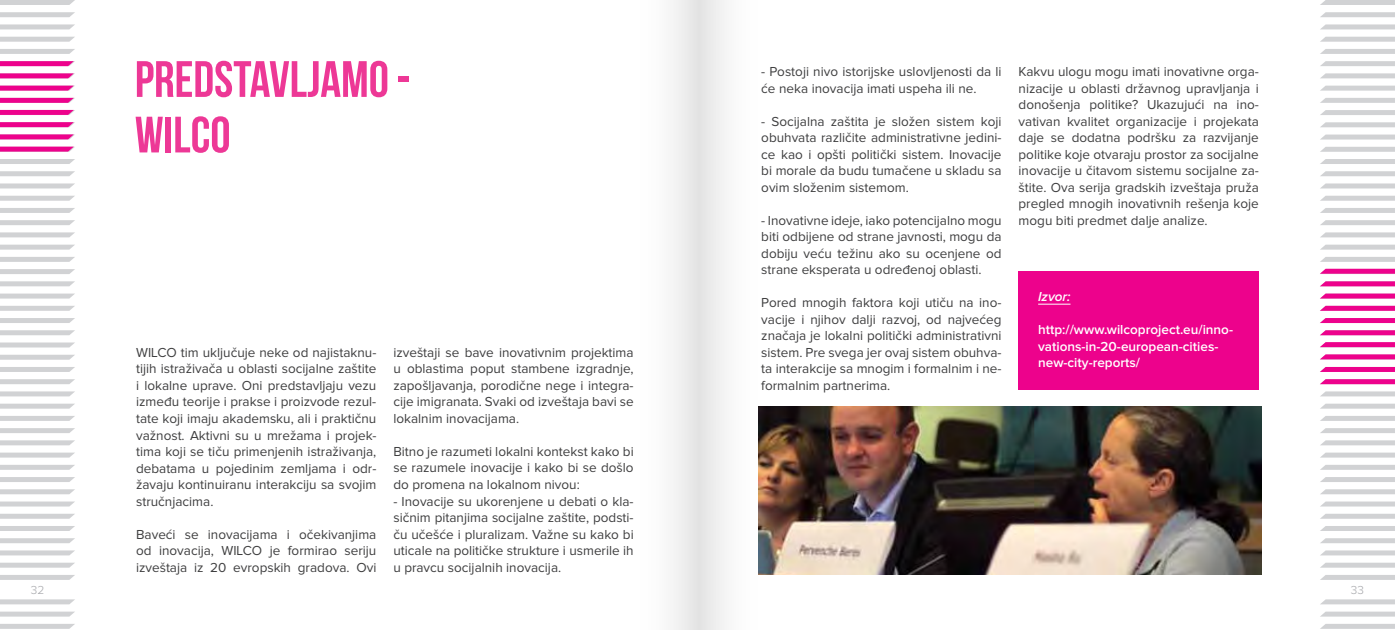
<style>
.page{position:relative;width:1395px;height:630px;background:#fff}
.page>*{position:absolute;margin:0;border:0;box-sizing:border-box;transform-origin:0 0}
.t1{font:51px/55.5px "Bebas Neue";color:#ed3896}
.t2{font:13.5px/16.5px "Proxima Nova";color:#3e3e3f;text-align:justify}
.t3{font:600 13.5px/16.5px "Proxima Nova";color:#fff}
.t4{font:italic 600 13.5px "Proxima Nova";color:#fff}
.t5{font:300 12px "Proxima Nova";color:#a4a5a9}
</style>
<div class="page">
<img style="left:673px;top:0;width:89px;height:629px">
<svg style="left:0;top:0;width:75px;height:5px"></svg>
<svg style="left:0;top:12px;width:75px;height:5px"></svg>
<svg style="left:0;top:24px;width:75px;height:5px"></svg>
<svg style="left:0;top:37px;width:75px;height:5px"></svg>
<svg style="left:0;top:49px;width:75px;height:5px"></svg>
<svg style="left:0;top:159px;width:75px;height:5px"></svg>
<svg style="left:0;top:171px;width:75px;height:5px"></svg>
<svg style="left:0;top:183px;width:75px;height:5px"></svg>
<svg style="left:0;top:196px;width:75px;height:4px"></svg>
<svg style="left:0;top:208px;width:75px;height:5px"></svg>
<svg style="left:0;top:220px;width:75px;height:5px"></svg>
<svg style="left:0;top:232px;width:75px;height:5px"></svg>
<svg style="left:0;top:244px;width:75px;height:5px"></svg>
<svg style="left:0;top:257px;width:75px;height:5px"></svg>
<svg style="left:0;top:269px;width:75px;height:5px"></svg>
<svg style="left:0;top:281px;width:75px;height:5px"></svg>
<svg style="left:0;top:293px;width:75px;height:5px"></svg>
<svg style="left:0;top:306px;width:75px;height:4px"></svg>
<svg style="left:0;top:318px;width:75px;height:5px"></svg>
<svg style="left:0;top:330px;width:75px;height:5px"></svg>
<svg style="left:0;top:342px;width:75px;height:5px"></svg>
<svg style="left:0;top:354px;width:75px;height:5px"></svg>
<svg style="left:0;top:367px;width:75px;height:5px"></svg>
<svg style="left:0;top:379px;width:75px;height:5px"></svg>
<svg style="left:0;top:391px;width:75px;height:5px"></svg>
<svg style="left:0;top:403px;width:75px;height:5px"></svg>
<svg style="left:0;top:416px;width:75px;height:4px"></svg>
<svg style="left:0;top:428px;width:75px;height:5px"></svg>
<svg style="left:0;top:440px;width:75px;height:5px"></svg>
<svg style="left:0;top:452px;width:75px;height:5px"></svg>
<svg style="left:0;top:465px;width:75px;height:4px"></svg>
<svg style="left:0;top:477px;width:75px;height:5px"></svg>
<svg style="left:0;top:489px;width:75px;height:5px"></svg>
<svg style="left:0;top:501px;width:75px;height:5px"></svg>
<svg style="left:0;top:513px;width:75px;height:5px"></svg>
<svg style="left:0;top:526px;width:75px;height:4px"></svg>
<svg style="left:0;top:538px;width:75px;height:5px"></svg>
<svg style="left:0;top:550px;width:75px;height:5px"></svg>
<svg style="left:0;top:562px;width:75px;height:5px"></svg>
<svg style="left:0;top:575px;width:75px;height:4px"></svg>
<svg style="left:0;top:599px;width:75px;height:5px"></svg>
<svg style="left:0;top:611px;width:75px;height:5px"></svg>
<svg style="left:0;top:624px;width:75px;height:4px"></svg>
<svg style="left:1320px;top:0;width:75px;height:5px"></svg>
<svg style="left:1320px;top:12px;width:75px;height:5px"></svg>
<svg style="left:1321px;top:24px;width:74px;height:5px"></svg>
<svg style="left:1320px;top:37px;width:75px;height:5px"></svg>
<svg style="left:1320px;top:49px;width:75px;height:5px"></svg>
<svg style="left:1320px;top:61px;width:75px;height:5px"></svg>
<svg style="left:1321px;top:73px;width:74px;height:5px"></svg>
<svg style="left:1320px;top:86px;width:75px;height:5px"></svg>
<svg style="left:1320px;top:98px;width:75px;height:5px"></svg>
<svg style="left:1320px;top:110px;width:75px;height:5px"></svg>
<svg style="left:1320px;top:122px;width:75px;height:5px"></svg>
<svg style="left:1321px;top:134px;width:74px;height:5px"></svg>
<svg style="left:1320px;top:147px;width:75px;height:5px"></svg>
<svg style="left:1320px;top:159px;width:75px;height:5px"></svg>
<svg style="left:1320px;top:171px;width:75px;height:5px"></svg>
<svg style="left:1321px;top:183px;width:74px;height:5px"></svg>
<svg style="left:1321px;top:196px;width:74px;height:4px"></svg>
<svg style="left:1320px;top:208px;width:75px;height:5px"></svg>
<svg style="left:1320px;top:220px;width:75px;height:5px"></svg>
<svg style="left:1321px;top:232px;width:74px;height:5px"></svg>
<svg style="left:1321px;top:244px;width:74px;height:5px"></svg>
<svg style="left:1320px;top:257px;width:75px;height:5px"></svg>
<svg style="left:1321px;top:391px;width:74px;height:5px"></svg>
<svg style="left:1321px;top:403px;width:74px;height:5px"></svg>
<svg style="left:1321px;top:416px;width:74px;height:4px"></svg>
<svg style="left:1320px;top:428px;width:75px;height:5px"></svg>
<svg style="left:1320px;top:440px;width:75px;height:5px"></svg>
<svg style="left:1321px;top:452px;width:74px;height:5px"></svg>
<svg style="left:1321px;top:465px;width:74px;height:4px"></svg>
<svg style="left:1320px;top:477px;width:75px;height:5px"></svg>
<svg style="left:1320px;top:489px;width:75px;height:5px"></svg>
<svg style="left:1321px;top:501px;width:74px;height:5px"></svg>
<svg style="left:1321px;top:513px;width:74px;height:5px"></svg>
<svg style="left:1321px;top:526px;width:74px;height:4px"></svg>
<svg style="left:1320px;top:538px;width:75px;height:5px"></svg>
<svg style="left:1321px;top:550px;width:74px;height:5px"></svg>
<svg style="left:1321px;top:562px;width:74px;height:5px"></svg>
<svg style="left:1321px;top:575px;width:74px;height:4px"></svg>
<svg style="left:1321px;top:599px;width:74px;height:5px"></svg>
<svg style="left:1321px;top:611px;width:74px;height:5px"></svg>
<svg style="left:1321px;top:624px;width:74px;height:4px"></svg>
<svg style="left:0;top:61px;width:75px;height:5px"></svg>
<svg style="left:0;top:73px;width:75px;height:5px"></svg>
<svg style="left:0;top:86px;width:74px;height:5px"></svg>
<svg style="left:0;top:98px;width:75px;height:5px"></svg>
<svg style="left:0;top:110px;width:75px;height:5px"></svg>
<svg style="left:0;top:122px;width:75px;height:5px"></svg>
<svg style="left:0;top:134px;width:75px;height:5px"></svg>
<svg style="left:0;top:146px;width:75px;height:6px"></svg>
<div style="left:1018px;top:271px;width:241px;height:118px;background:#ed028c"></div>
<hr style="left:1038px;top:303px;width:32px;height:1px;background:#fff">
<svg style="left:1321px;top:305px;width:74px;height:5px"></svg>
<svg style="left:1320px;top:318px;width:75px;height:5px"></svg>
<svg style="left:1320px;top:330px;width:75px;height:5px"></svg>
<svg style="left:1320px;top:342px;width:75px;height:5px"></svg>
<svg style="left:1320px;top:354px;width:75px;height:5px"></svg>
<svg style="left:1320px;top:367px;width:75px;height:5px"></svg>
<svg style="left:1320px;top:379px;width:75px;height:5px"></svg>
<svg style="left:1320px;top:268px;width:75px;height:6px"></svg>
<svg style="left:1320px;top:281px;width:75px;height:5px"></svg>
<svg style="left:1320px;top:293px;width:75px;height:5px"></svg>
<img style="left:758px;top:406px;width:504px;height:168px">
<h1 class="t1" style="left:135px;top:51px;width:277px">PREDSTAVLJAMO -<br>WILCO</h1>
<p class="t2" style="left:136px;top:344px;width:242px">WILCO tim uključuje neke od najistaknu&shy;tijih istraživača u oblasti socijalne zaštite i lokalne uprave. Oni predstavljaju vezu između teorije i prakse i proizvode rezul&shy;tate koji imaju akademsku, ali i praktičnu važnost. Aktivni su u mrežama i projek&shy;tima koji se tiču primenjenih istraživanja, debatama u pojedinim zemljama i odr&shy;žavaju kontinuiranu interakciju sa svojim stručnjacima.</p>
<p class="t2" style="left:136px;top:526px;width:242px">Baveći se inovacijama i očekivanjima od inovacija, WILCO je formirao seriju izveštaja iz 20 evropskih gradova. Ovi</p>
<p class="t2" style="left:393px;top:344px;width:242px">izveštaji se bave inovativnim projektima u oblastima poput stambene izgradnje, zapošljavanja, porodične nege i integra&shy;cije imigranata. Svaki od izveštaja bavi se lokalnim inovacijama.</p>
<p class="t2" style="left:393px;top:443px;width:242px">Bitno je razumeti lokalni kontekst kako bi se razumele inovacije i kako bi se došlo do promena na lokalnom nivou:</p>
<p class="t2" style="left:393px;top:493px;width:242px">- Inovacije su ukorenjene u debati o kla&shy;sičnim pitanjima socijalne zaštite, podsti&shy;ču učešće i pluralizam. Važne su kako bi uticale na političke strukture i usmerile ih u pravcu socijalnih inovacija.</p>
<p class="t2" style="left:761px;top:64px;width:242px">- Postoji nivo istorijske uslovljenosti da li će neka inovacija imati uspeha ili ne.</p>
<p class="t2" style="left:761px;top:113px;width:242px">- Socijalna zaštita je složen sistem koji obuhvata različite administrativne jedini&shy;ce kao i opšti politički sistem. Inovacije bi morale da budu tumačene u skladu sa ovim složenim sistemom.</p>
<p class="t2" style="left:761px;top:212px;width:242px">- Inovativne ideje, iako potencijalno mogu biti odbijene od strane javnosti, mogu da dobiju veću težinu ako su ocenjene od strane eksperata u određenoj oblasti.</p>
<p class="t2" style="left:761px;top:295px;width:242px">Pored mnogih faktora koji utiču na ino&shy;vacije i njihov dalji razvoj, od najvećeg značaja je lokalni politički administrativni sistem. Pre svega jer ovaj sistem obuhva&shy;ta interakcije sa mnogim i formalnim i ne&shy;formalnim partnerima.</p>
<p class="t2" style="left:1018px;top:64px;width:242px">Kakvu ulogu mogu imati inovativne orga&shy;nizacije u oblasti državnog upravljanja i donošenja politike? Ukazujući na ino&shy;vativan kvalitet organizacije i projekata daje se dodatna podršku za razvijanje politike koje otvaraju prostor za socijalne inovacije u čitavom sistemu socijalne za&shy;štite. Ova serija gradskih izveštaja pruža pregled mnogih inovativnih rešenja koje mogu biti predmet dalje analize.</p>
<p class="t4" style="left:1038px;top:290px;width:34px">Izvor:</p>
<p class="t3" style="left:1038px;top:322px;width:196px">http://www.wilcoproject.eu/inno&shy;vations-in-20-european-cities&shy;new-city-reports/</p>
<p class="t5" style="left:31px;top:584px;width:15px">32</p>
<p class="t5" style="left:1351px;top:584px;width:15px">33</p>
</div>
